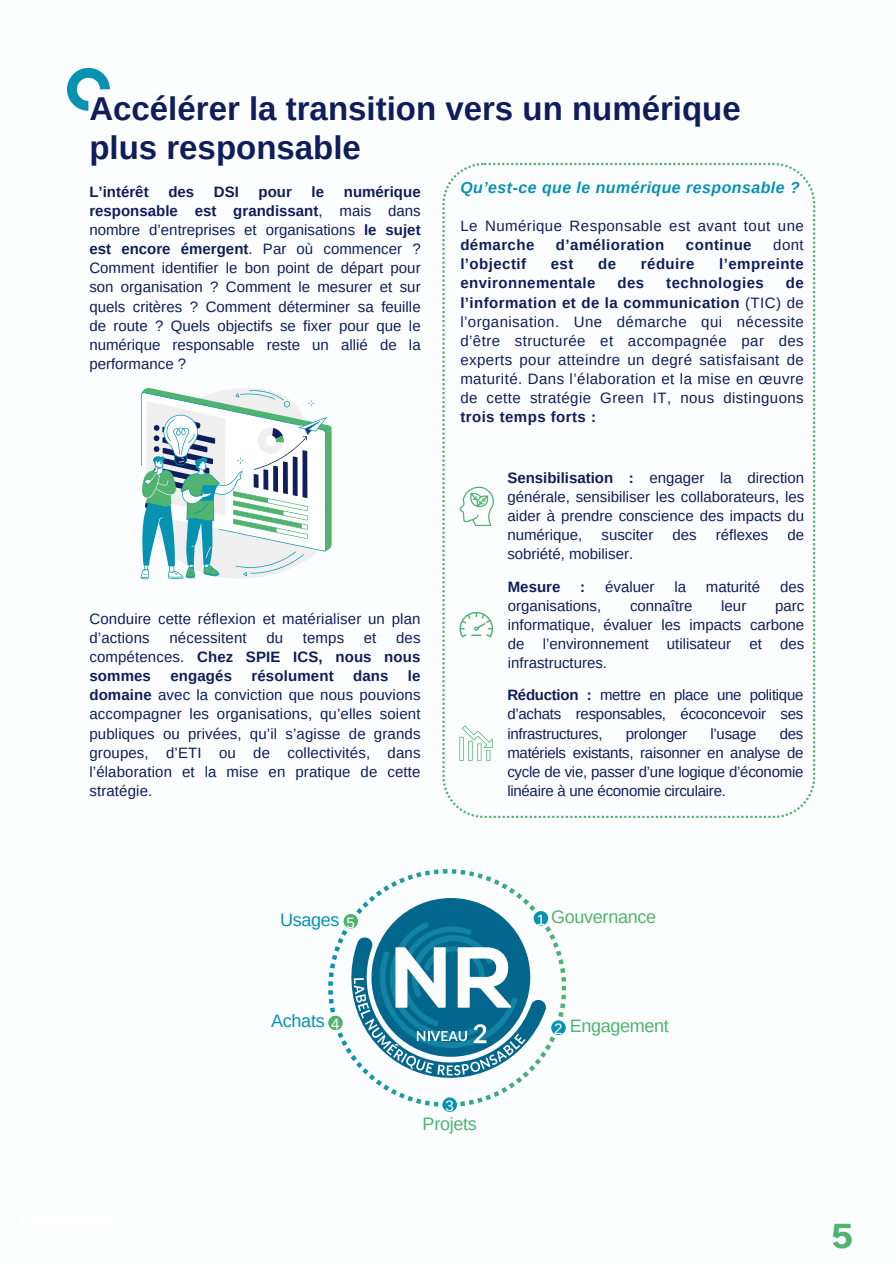
<style>
.page{position:relative;width:894px;height:1264px;background:#fff}
.page>*{position:absolute;margin:0;border:0;box-sizing:border-box;transform-origin:0 0}
.t1{font:700 36px "Atkinson Hyperlegible";color:#50b370}
.t2{font:700 33px/39.3px "Arimo";color:#0f1e5a}
.t3{font:18px "Arimo";letter-spacing:-.02em;color:#50b370}
.t4{font:18px "Arimo";letter-spacing:-.02em;color:#0792b1}
.t5{font:italic 700 15.9px "Arimo";letter-spacing:.03em;color:#0792b1}
.t6{font:15px/19.2px "Arimo";color:#0f1e5a;text-align:justify}
.t7{font:700 15px/19.2px "Arimo";letter-spacing:.03em;color:#0f1e5a;text-align:justify}
.t8{font:15px/19.2px "Arimo";letter-spacing:.03em;color:#0f1e5a}
.t9{font:700 15px "Arimo";letter-spacing:.01em;color:#0f1e5a}
.t10{font:15px "Arimo";letter-spacing:-.02em;color:#0f1e5a}
.t11{font:700 15px "Arimo";color:#0f1e5a}
.t12{font:15px "Arimo";color:#fff}
.s1{font-weight:700}
.s2{font-weight:400}
</style>
<div class="page">
<svg style="left:442px;top:163px;width:372px;height:655px"></svg>
<svg style="left:67px;top:68px;width:43px;height:43px"></svg>
<svg style="left:140px;top:388px;width:191px;height:192px"></svg>
<svg style="left:459px;top:486px;width:34px;height:40px"></svg>
<svg style="left:459px;top:612px;width:34px;height:25px"></svg>
<svg style="left:461px;top:725px;width:31px;height:35px"></svg>
<svg style="left:477px;top:743px;width:4px;height:17px"></svg>
<svg style="left:468px;top:740px;width:4px;height:20px"></svg>
<svg style="left:459px;top:736px;width:4px;height:24px"></svg>
<svg style="left:328px;top:869px;width:237px;height:237px"></svg>
<div style="left:372px;top:898px;width:157px;height:157px;background:#03678d;border-radius:50%"></div>
<svg style="left:343px;top:922px;width:209px;height:165px"></svg>
<div style="left:533px;top:911px;width:15px;height:14px;background:#0792b1;border-radius:50%"></div>
<div style="left:551px;top:1020px;width:14px;height:15px;background:#0792b1;border-radius:50%"></div>
<div style="left:442px;top:1097px;width:15px;height:14px;background:#0792b1;border-radius:50%"></div>
<div style="left:328px;top:1015px;width:15px;height:15px;background:#50b370;border-radius:50%"></div>
<div style="left:343px;top:914px;width:15px;height:14px;background:#50b370;border-radius:50%"></div>
<p class="t2" style="left:89px;top:89px;width:652px">Accélérer la transition vers un numérique plus responsable</p>
<p class="t6" style="left:89px;top:182px;width:333px;text-indent:254px"><span class="s1">numérique responsable est grandissant</span>, mais dans nombre d’entreprises et organisations <span class="s1">le sujet est encore émergent</span>. Par où commencer ?<br>Comment identifier le bon point de départ pour son organisation ? Comment le mesurer et sur quels critères ? Comment déterminer sa feuille de route ? Quels objectifs se fixer pour que le numérique responsable reste un allié de la performance ?</p>
<p class="t5" style="left:460px;top:178px;width:341px">Qu’est-ce que le numérique responsable ?</p>
<p class="t11" style="left:89px;top:183px;width:61px">L’intérêt</p>
<p class="t7" style="left:168px;top:182px;width:27px">des</p>
<p class="t7" style="left:214px;top:182px;width:27px">DSI</p>
<p class="t7" style="left:258px;top:182px;width:35px">pour</p>
<p class="t7" style="left:311px;top:182px;width:14px">le</p>
<p class="t8" style="left:460px;top:216px;width:345px">Le Numérique Responsable est avant tout une <span class="s1">démarche</span></p>
<p class="t7" style="left:556px;top:235px;width:110px">d’amélioration</p>
<p class="t7" style="left:685px;top:235px;width:67px">continue</p>
<p class="t6" style="left:773px;top:235px;width:32px">dont</p>
<p class="t7" style="left:460px;top:254px;width:67px">l’objectif</p>
<p class="t7" style="left:550px;top:254px;width:24px">est</p>
<p class="t7" style="left:598px;top:254px;width:19px">de</p>
<p class="t7" style="left:640px;top:254px;width:55px">réduire</p>
<p class="t7" style="left:719px;top:254px;width:86px">l’empreinte</p>
<p class="t7" style="left:460px;top:273px;width:137px">environnementale</p>
<p class="t7" style="left:617px;top:273px;width:28px">des</p>
<p class="t7" style="left:666px;top:273px;width:99px">technologies</p>
<p class="t6" style="left:460px;top:273px;width:345px;text-indent:325px"><span class="s1">de l’information et de la communication</span> (TIC) de l’organisation. Une démarche qui nécessite d’être structurée et accompagnée par des experts pour atteindre un degré satisfaisant de maturité. Dans l’élaboration et la mise en œuvre de cette stratégie Green IT, nous distinguons <span class="s1">trois temps forts :</span></p>
<p class="t6" style="left:89px;top:609px;width:332px">Conduire cette réflexion et matérialiser un plan d’actions</p>
<p class="t6" style="left:169px;top:628px;width:79px">nécessitent</p>
<p class="t6" style="left:266px;top:628px;width:18px">du</p>
<p class="t6" style="left:303px;top:628px;width:43px">temps</p>
<p class="t6" style="left:364px;top:628px;width:14px">et</p>
<p class="t7" style="left:89px;top:628px;width:332px;text-indent:306px"><span class="s2">des compétences.</span> Chez SPIE ICS, nous nous sommes</p>
<p class="t9" style="left:170px;top:667px;width:63px">engagés</p>
<p class="t9" style="left:251px;top:667px;width:84px">résolument</p>
<p class="t7" style="left:353px;top:666px;width:37px">dans</p>
<p class="t6" style="left:89px;top:666px;width:332px;text-indent:318px"><span class="s1">le domaine</span> avec la conviction que nous pouvions accompagner les organisations, qu’elles soient publiques ou privées, qu’il s’agisse de grands groupes, d’ETI ou de collectivités, dans l’élaboration et la mise en pratique de cette stratégie.</p>
<h1 class="t6" style="left:507px;top:468px;width:298px"><span class="s1">Sensibilisation :</span> engager la direction générale, sensibiliser les collaborateurs, les aider à prendre conscience des impacts du numérique,</h1>
<h1 class="t6" style="left:601px;top:525px;width:53px">susciter</h1>
<h1 class="t6" style="left:672px;top:525px;width:26px">des</h1>
<h1 class="t6" style="left:715px;top:525px;width:54px">réflexes</h1>
<h1 class="t6" style="left:787px;top:525px;width:18px">de</h1>
<h1 class="t6" style="left:507px;top:544px;width:127px">sobriété, mobiliser.</h1>
<h3 class="t7" style="left:507px;top:576px;width:54px">Mesure</h3>
<h3 class="t7" style="left:580px;top:576px;width:6px">:</h3>
<h3 class="t6" style="left:605px;top:576px;width:51px">évaluer</h3>
<h3 class="t6" style="left:674px;top:576px;width:13px">la</h3>
<h3 class="t6" style="left:705px;top:576px;width:56px">maturité</h3>
<h3 class="t6" style="left:779px;top:576px;width:26px">des</h3>
<h3 class="t6" style="left:507px;top:596px;width:95px">organisations,</h3>
<h3 class="t6" style="left:629px;top:596px;width:64px">connaître</h3>
<h3 class="t6" style="left:721px;top:596px;width:27px">leur</h3>
<h3 class="t6" style="left:507px;top:596px;width:298px;text-indent:267px">parc informatique, évaluer les impacts carbone de l’environnement utilisateur et des infrastructures.</h3>
<p class="t6" style="left:507px;top:685px;width:297px"><span class="s1">Réduction :</span> mettre en place une politique d’achats responsables, écoconcevoir ses infrastructures,</p>
<p class="t6" style="left:507px;top:723px;width:297px;text-indent:272px">des matériels existants, raisonner en analyse de cycle de vie, passer d’une logique d’économie linéaire à une économie circulaire.</p>
<p class="t10" style="left:625px;top:725px;width:63px">prolonger</p>
<p class="t6" style="left:710px;top:723px;width:47px">l’usage</p>
<p class="t4" style="left:280px;top:909px;width:61px">Usages</p>
<h2 class="t12" style="left:346px;top:913px;width:10px">5</h2>
<p class="t4" style="left:271px;top:1011px;width:55px">Achats</p>
<p class="t12" style="left:331px;top:1015px;width:10px">4</p>
<p class="t12" style="left:445px;top:1097px;width:10px">3</p>
<p class="t3" style="left:422px;top:1113px;width:56px">Projets</p>
<p class="t12" style="left:536px;top:911px;width:10px">1</p>
<p class="t3" style="left:551px;top:906px;width:106px">Gouvernance</p>
<p class="t12" style="left:554px;top:1020px;width:10px">2</p>
<p class="t3" style="left:569px;top:1015px;width:101px">Engagement</p>
<p class="t1" style="left:831px;top:1213px;width:24px">5</p>
</div>
